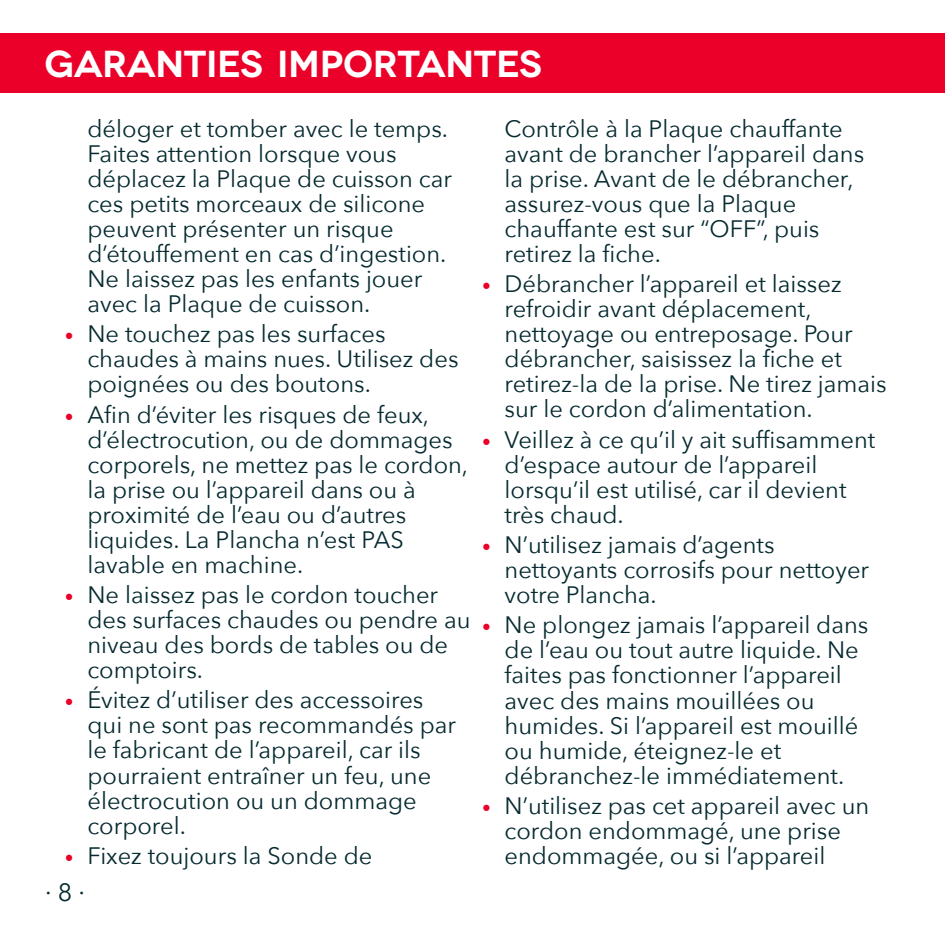
<style>
.page{position:relative;width:945px;height:945px;background:#fff}
.page>*{position:absolute;margin:0;border:0;box-sizing:border-box;transform-origin:0 0}
.t1{font:600 37.5px "Novecentowide";letter-spacing:-.01em;color:#fff}
.t2{font:25px "Avenir Next";color:#052a30}
.t3{font:23.75px/25px "Avenir Next";color:#052a30}
.s1{font-size:17.5px;color:#ea0029}
</style>
<div class="page">
<div style="left:0;top:34px;width:945px;height:59px;background:#ea0029"></div>
<h1 class="t1" style="left:45px;top:42px;width:499px">GARANTIES IMPORTANTES</h1>
<p class="t3" style="left:87px;top:115px;width:366px">déloger et tomber avec le temps.<br>Faites attention lorsque vous déplacez la Plaque de cuisson car ces petits morceaux de silicone peuvent présenter un risque d’étouffement en cas d’ingestion.<br>Ne laissez pas les enfants jouer avec la Plaque de cuisson.</p>
<p class="t3" style="left:87px;top:321px;width:373px;text-indent:-22px"><span class="s1">•</span> Ne touchez pas les surfaces chaudes à mains nues. Utilisez des poignées ou des boutons.</p>
<p class="t3" style="left:87px;top:401px;width:382px;text-indent:-22px"><span class="s1">•</span> Afin d’éviter les risques de feux, d’électrocution, ou de dommages corporels, ne mettez pas le cordon, la prise ou l’appareil dans ou à proximité de l’eau ou d’autres liquides. La Plancha n’est PAS lavable en machine.</p>
<p class="t3" style="left:87px;top:581px;width:385px;text-indent:-22px"><span class="s1">•</span> Ne laissez pas le cordon toucher des surfaces chaudes ou pendre au niveau des bords de tables ou de comptoirs.</p>
<p class="t3" style="left:87px;top:687px;width:370px;text-indent:-22px"><span class="s1">•</span> Évitez d’utiliser des accessoires qui ne sont pas recommandés par le fabricant de l’appareil, car ils pourraient entraîner un feu, une électrocution ou un dommage corporel.</p>
<p class="t3" style="left:65px;top:842px;width:309px"><span class="s1">•</span> Fixez toujours la Sonde de</p>
<p class="t2" style="left:45px;top:872px;width:41px">∙ 8 ∙</p>
<p class="t3" style="left:505px;top:115px;width:361px">Contrôle à la Plaque chauffante avant de brancher l’appareil dans la prise. Avant de le débrancher, assurez-vous que la Plaque chauffante est sur “OFF”, puis retirez la fiche.</p>
<p class="t3" style="left:505px;top:271px;width:383px;text-indent:-22px"><span class="s1">•</span> Débrancher l’appareil et laissez refroidir avant déplacement, nettoyage ou entreposage. Pour débrancher, saisissez la fiche et retirez-la de la prise. Ne tirez jamais sur le cordon d’alimentation.</p>
<p class="t3" style="left:505px;top:426px;width:372px;text-indent:-22px"><span class="s1">•</span> Veillez à ce qu’il y ait suffisamment d’espace autour de l’appareil lorsqu’il est utilisé, car il devient très chaud.</p>
<p class="t3" style="left:505px;top:531px;width:366px;text-indent:-22px"><span class="s1">•</span> N’utilisez jamais d’agents nettoyants corrosifs pour nettoyer votre Plancha.</p>
<p class="t3" style="left:505px;top:612px;width:365px;text-indent:-22px"><span class="s1">•</span> Ne plongez jamais l’appareil dans de l’eau ou tout autre liquide. Ne faites pas fonctionner l’appareil avec des mains mouillées ou humides. Si l’appareil est mouillé ou humide, éteignez-le et débranchez-le immédiatement.</p>
<p class="t3" style="left:505px;top:792px;width:366px;text-indent:-22px"><span class="s1">•</span> N’utilisez pas cet appareil avec un cordon endommagé, une prise endommagée, ou si l’appareil</p>
</div>
